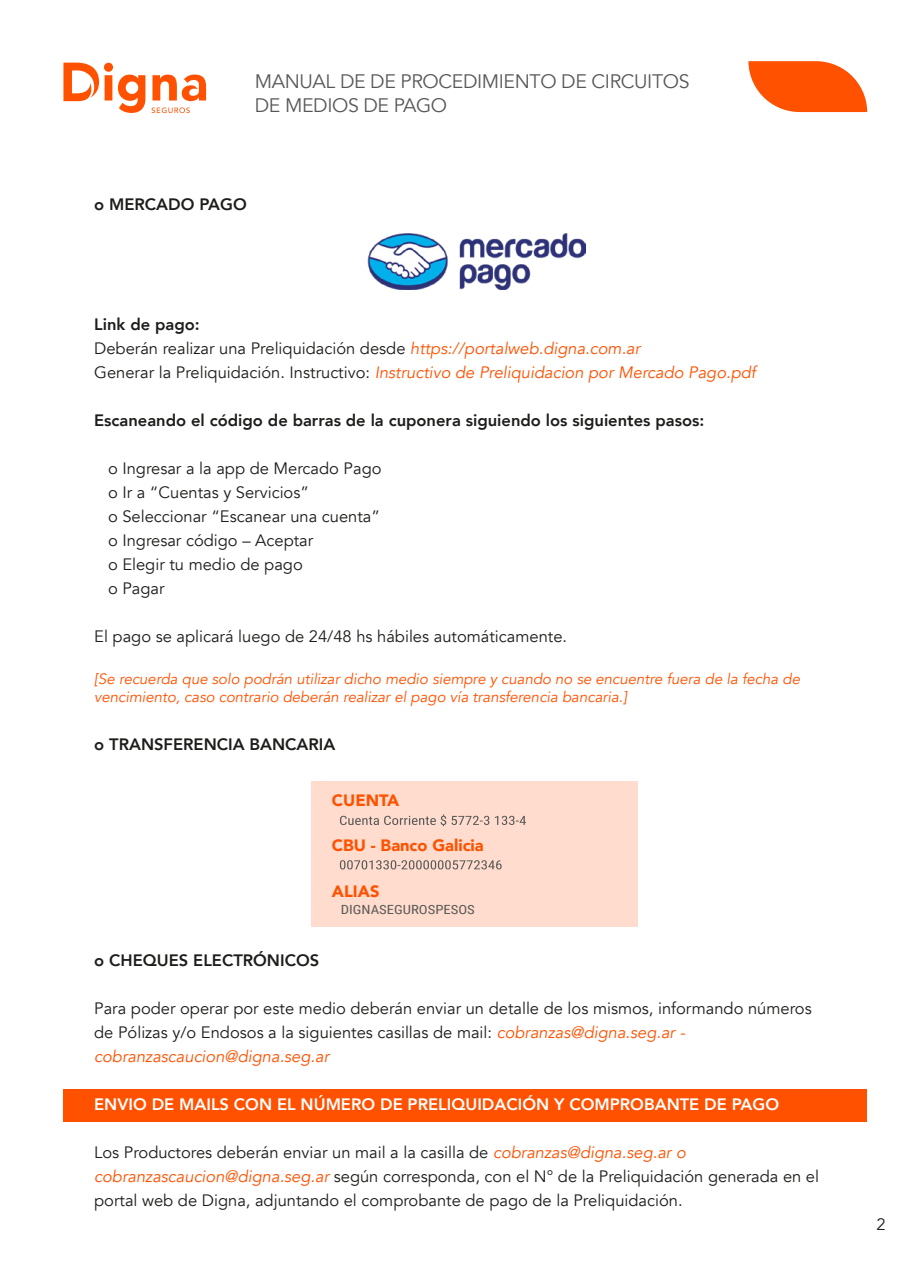
<style>
.page{position:relative;width:915px;height:1263px;background:#fff}
.page>*{position:absolute;margin:0;border:0;box-sizing:border-box;transform-origin:0 0}
.t1{font:19.5px/24.3px "Avenir";letter-spacing:-.02em;color:#585858}
.t2{font:16.5px/24px "Avenir";color:#1d1d1b}
.t3{font:italic 16.5px/24px "Avenir";color:#ff5100}
.t4{font:800 16.5px "Avenir";color:#1d1d1b}
.t5{font:800 16.5px "Avenir";color:#fff}
.t6{font:900 16.5px "Avenir";color:#ff5100}
.t7{font:italic 15px/18px "Avenir";color:#ff5100}
.t8{font:12.6px "Roboto Condensed";color:#595958;scale:1.16 1}
.s1{font-weight:800;font-style:normal;color:#1d1d1b}
.s2{font-style:normal;color:#1d1d1b}
.s3{font-style:italic;color:#ff5100}
</style>
<div class="page">
<div style="left:63px;top:1089px;width:803px;height:33px;background:#ff5100"></div>
<div style="left:312px;top:781px;width:325px;height:145px;background:#ffdccd"></div>
<svg style="left:340px;top:814px;width:186px;height:12px"></svg>
<svg style="left:340px;top:860px;width:161px;height:9px"></svg>
<svg style="left:151px;top:107px;width:39px;height:6px"></svg>
<svg style="left:63px;top:63px;width:82px;height:50px"></svg>
<svg style="left:152px;top:75px;width:54px;height:26px"></svg>
<svg style="left:748px;top:61px;width:118px;height:51px"></svg>
<img style="left:367px;top:234px;width:218px;height:55px">
<p class="t1" style="left:255px;top:69px;width:436px">MANUAL DE DE PROCEDIMIENTO DE CIRCUITOS<br>DE MEDIOS DE PAGO</p>
<p class="t4" style="left:94px;top:192px;width:154px">o MERCADO PAGO</p>
<p class="t3" style="left:94px;top:313px;width:663px"><span class="s1">Link de pago:<br></span><span class="s2">Deberán realizar una Preliquidación desde</span> https://portalweb.digna.com.ar<br><span class="s2">Generar la Preliquidación. Instructivo:</span> Instructivo de Preliquidacion por Mercado Pago.pdf</p>
<p class="t4" style="left:94px;top:408px;width:611px">Escaneando el código de barras de la cuponera siguiendo los siguientes pasos:</p>
<p class="t2" style="left:108px;top:457px;width:275px">o Ingresar a la app de Mercado Pago o Ir a “Cuentas y Servicios”<br>o Seleccionar “Escanear una cuenta” o Ingresar código – Aceptar<br>o Elegir tu medio de pago<br>o Pagar</p>
<p class="t2" style="left:94px;top:625px;width:474px">El pago se aplicará luego de 24/48 hs hábiles automáticamente.</p>
<p class="t7" style="left:94px;top:670px;width:707px">[Se recuerda que solo podrán utilizar dicho medio siempre y cuando no se encuentre fuera de la fecha de vencimiento, caso contrario deberán realizar el pago vía transferencia bancaria.]</p>
<p class="t4" style="left:94px;top:732px;width:243px">o TRANSFERENCIA BANCARIA</p>
<p class="t6" style="left:332px;top:786px;width:69px">CUENTA</p>
<p class="t6" style="left:332px;top:831px;width:153px">CBU - Banco Galicia</p>
<p class="t6" style="left:332px;top:877px;width:49px">ALIAS</p>
<p class="t8" style="left:341px;top:900px;width:117px">DIGNASEGUROSPESOS</p>
<p class="t4" style="left:94px;top:948px;width:226px">o CHEQUES ELECTRÓNICOS</p>
<p class="t2" style="left:94px;top:997px;width:718px">Para poder operar por este medio deberán enviar un detalle de los mismos, informando números de Pólizas y/o Endosos a la siguientes casillas de mail: <span class="s3">cobranzas@digna.seg.ar - cobranzascaucion@digna.seg.ar</span></p>
<p class="t5" style="left:94px;top:1092px;width:686px">ENVIO DE MAILS CON EL NÚMERO DE PRELIQUIDACIÓN Y COMPROBANTE DE PAGO</p>
<p class="t2" style="left:94px;top:1141px;width:726px">Los Productores deberán enviar un mail a la casilla de <span class="s3">cobranzas@digna.seg.ar o cobranzascaucion@digna.seg.ar</span> según corresponda, con el N° de la Preliquidación generada en el portal web de Digna, adjuntando el comprobante de pago de la Preliquidación.</p>
<p class="t2" style="left:876px;top:1213px;width:11px">2</p>
</div>
